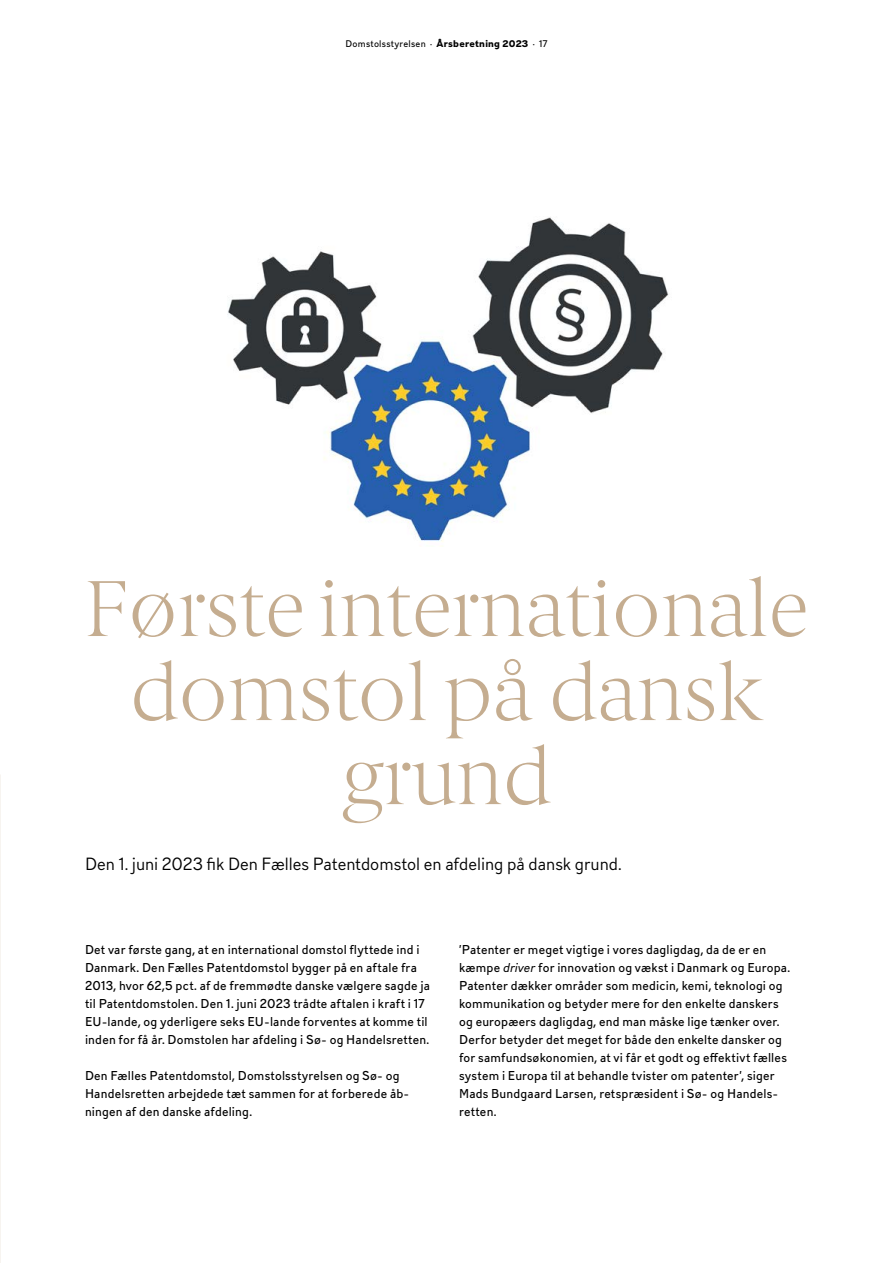
<style>
.page{position:relative;width:893px;height:1263px;background:#fff}
.page>*{position:absolute;margin:0;border:0;box-sizing:border-box;transform-origin:0 0}
.t1{font:300 79.5px/84px "Berlingske Serif";color:#c5ad90;text-align:center}
.t2{font:300 16.5px "DS737";color:#000}
.t3{font:12px "DS737";letter-spacing:.015em;color:#000}
.t4{font:9px "DS737";letter-spacing:.025em;color:#000}
.s1{font-weight:700}
.s2{font-style:italic}
</style>
<div class="page">
<img style="left:227px;top:217px;width:442px;height:325px">
<p class="t4" style="left:346px;top:37px;width:203px">Domstolsstyrelsen · <span class="s1">Årsberetning 2023</span> · 17</p>
<h2 class="t1" style="left:85px;top:565px;width:724px">Første internationale domstol på dansk grund</h2>
<p class="t2" style="left:85px;top:850px;width:538px">Den 1. juni 2023 fik Den Fælles Patentdomstol en afdeling på dansk grund.</p>
<p class="t3" style="left:85px;top:940px;width:336px">Det var første gang, at en international domstol flyttede ind i</p>
<p class="t3" style="left:459px;top:940px;width:309px">’Patenter er meget vigtige i vores dagligdag, da de er en</p>
<p class="t3" style="left:85px;top:958px;width:333px">Danmark. Den Fælles Patentdomstol bygger på en aftale fra</p>
<p class="t3" style="left:459px;top:958px;width:333px">kæmpe <span class="s2">driver</span> for innovation og vækst i Danmark og Europa.</p>
<p class="t3" style="left:85px;top:976px;width:346px">2013, hvor 62,5 pct. af de fremmødte danske vælgere sagde ja</p>
<p class="t3" style="left:459px;top:976px;width:325px">Patenter dækker områder som medicin, kemi, teknologi og</p>
<p class="t3" style="left:85px;top:994px;width:341px">til Patentdomstolen. Den 1. juni 2023 trådte aftalen i kraft i 17</p>
<p class="t3" style="left:459px;top:994px;width:321px">kommunikation og betyder mere for den enkelte danskers</p>
<p class="t3" style="left:85px;top:1012px;width:344px">EU-lande, og yderligere seks EU-lande forventes at komme til</p>
<p class="t3" style="left:459px;top:1012px;width:322px">og europæers dagligdag, end man måske lige tænker over.</p>
<p class="t3" style="left:85px;top:1030px;width:346px">inden for få år. Domstolen har afdeling i Sø- og Handelsretten.</p>
<p class="t3" style="left:459px;top:1030px;width:324px">Derfor betyder det meget for både den enkelte dansker og</p>
<p class="t3" style="left:459px;top:1048px;width:329px">for samfundsøkonomien, at vi får et godt og effektivt fælles</p>
<p class="t3" style="left:85px;top:1066px;width:316px">Den Fælles Patentdomstol, Domstolsstyrelsen og Sø- og</p>
<p class="t3" style="left:459px;top:1066px;width:317px">system i Europa til at behandle tvister om patenter’, siger</p>
<p class="t3" style="left:85px;top:1084px;width:326px">Handelsretten arbejdede tæt sammen for at forberede åb-</p>
<p class="t3" style="left:459px;top:1084px;width:321px">Mads Bundgaard Larsen, retspræsident i Sø- og Handels-</p>
<p class="t3" style="left:85px;top:1102px;width:169px">ningen af den danske afdeling.</p>
<p class="t3" style="left:459px;top:1102px;width:39px">retten.</p>
</div>
